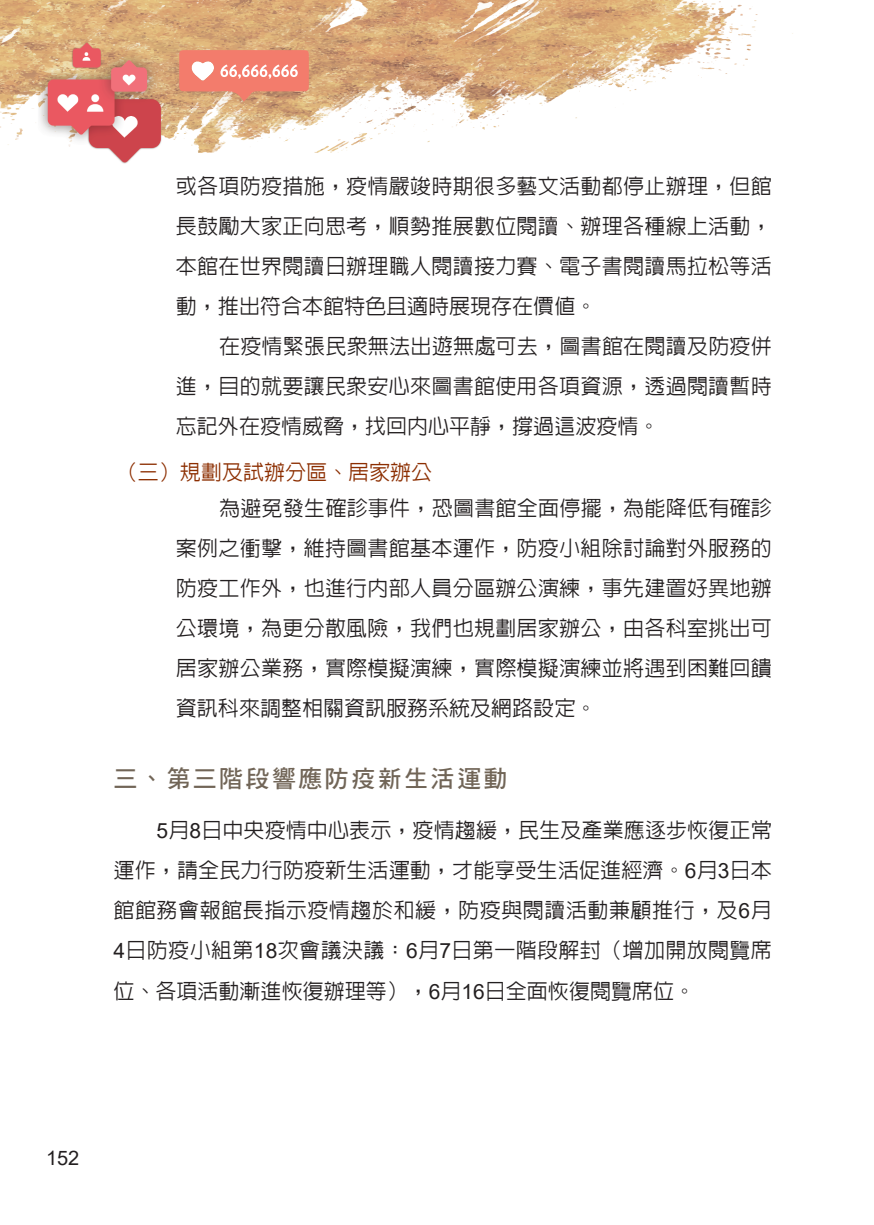
<style>
.page{position:relative;width:874px;height:1225px;background:#fff}
.page>*{position:absolute;margin:0;border:0;box-sizing:border-box;transform-origin:0 0}
.一{font:24px "DF Hei Std W7";letter-spacing:.1em;color:#716557}
.v_一_內文{font:500 21px/40px "Lin Gothic";letter-spacing:.015em;color:#231f20;text-align:justify}
.內文{font:500 21px/40.4px "Lin Gothic";letter-spacing:.015em;color:#231f20;text-align:justify}
.v_一{font:500 21px "Lin Gothic";color:#8c2e01}
.t1{font:20px "Arial";color:#231f20}
.s1{font-family:"Arial";font-weight:400}
</style>
<div class="page">
<img style="left:0;top:0;width:793px;height:164px">
<svg style="left:179px;top:50px;width:130px;height:52px;background:#ed927e"></svg>
<p class="v_一_內文" style="left:176px;top:166px;width:597px">或各項防疫措施，疫情嚴竣時期很多藝文活動都停止辦理，但館長鼓勵大家正向思考，順勢推展數位閱讀、辦理各種線上活動，本館在世界閱讀日辦理職人閱讀接力賽、電子書閱讀馬拉松等活動，推出符合本館特色且適時展現存在價值。</p>
<p class="v_一_內文" style="left:176px;top:326px;width:597px;text-indent:43px">在疫情緊張民眾無法出遊無處可去，圖書館在閱讀及防疫併進，目的就要讓民眾安心來圖書館使用各項資源，透過閱讀暫時忘記外在疫情威脅，找回內心平靜，撐過這波疫情。</p>
<p class="v_一" style="left:117px;top:461px;width:317px">（三）規劃及試辦分區、居家辦公</p>
<p class="v_一_內文" style="left:176px;top:488px;width:597px;text-indent:43px">為避免發生確診事件，恐圖書館全面停擺，為能降低有確診案例之衝擊，維持圖書館基本運作，防疫小組除討論對外服務的防疫工作外，也進行內部人員分區辦公演練，事先建置好異地辦公環境，為更分散風險，我們也規劃居家辦公，由各科室挑出可居家辦公業務，實際模擬演練，實際模擬演練並將遇到困難回饋資訊科來調整相關資訊服務系統及網路設定。</p>
<p class="一" style="left:113px;top:765px;width:395px">三、第三階段響應防疫新生活運動</p>
<p class="內文" style="left:113px;top:809px;width:659px;text-indent:43px"><span class="s1">5</span>月<span class="s1">8</span>日中央疫情中心表示，疫情趨緩，民生及產業應逐步恢復正常運作，請全民力行防疫新生活運動，才能享受生活促進經濟。<span class="s1">6</span>月<span class="s1">3</span>日本館館務會報館長指示疫情趨於和緩，防疫與閱讀活動兼顧推行，及<span class="s1">6</span>月<span class="s1">4</span>日防疫小組第<span class="s1">18</span>次會議決議：<span class="s1">6</span>月<span class="s1">7</span>日第一階段解封（增加開放閱覽席位、各項活動漸進恢復辦理等），<span class="s1">6</span>月<span class="s1">16</span>日全面恢復閱覽席位。</p>
<p class="t1" style="left:46px;top:1144px;width:35px">152</p>
</div>
